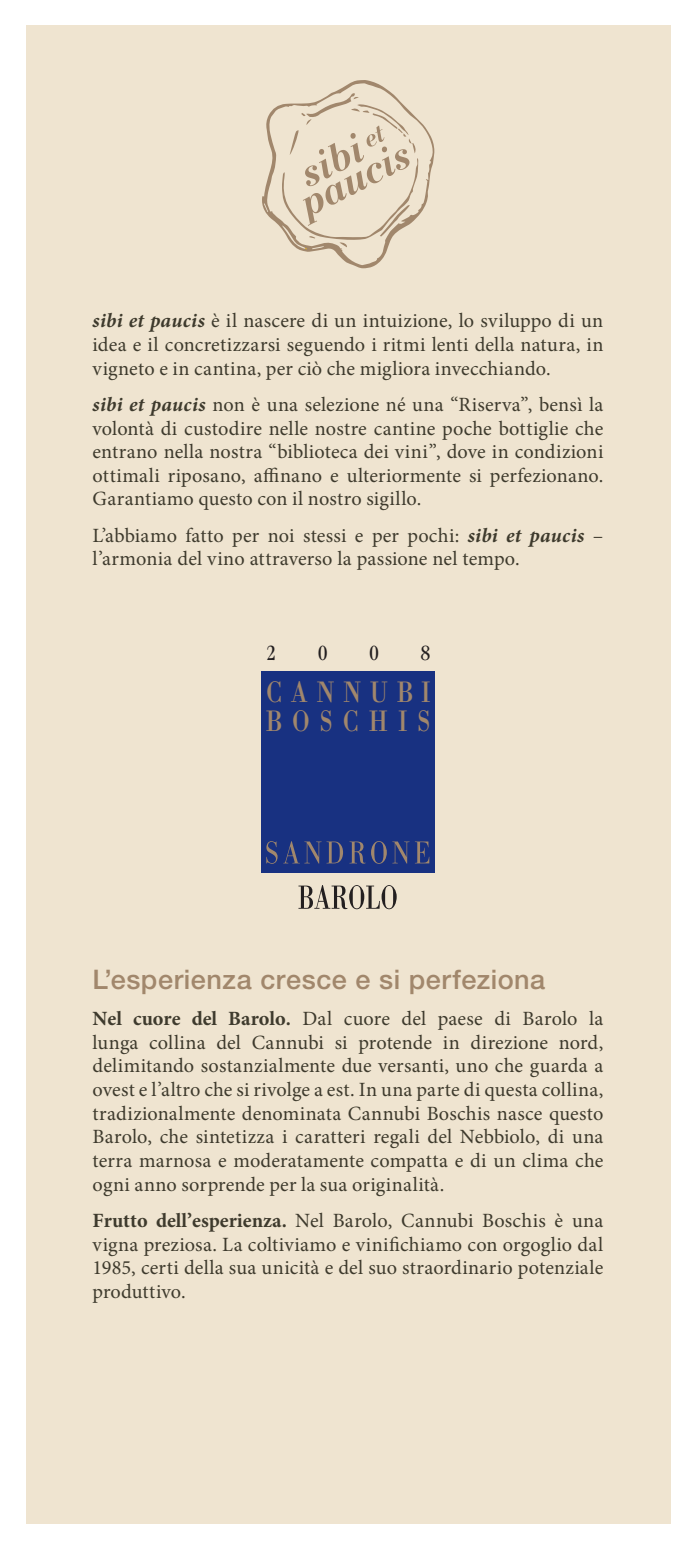
<style>
.page{position:relative;width:696px;height:1550px;background:#fff}
.page>*{position:absolute;margin:0;border:0;box-sizing:border-box;transform-origin:0 0}
.t1{font:30.6px/29.2px "Bodoni Std";letter-spacing:.38em;color:#a1876c;scale:.8 1}
.No_Spacing{font:500 27px "Helvetica Neue LT Std";letter-spacing:.02em;color:#a1876c}
.t2{font:condensed 22.5px "ITC Garamond Std";color:#231f20}
.No_Spacing-2{font:20.25px/23.6px "Minion Pro";letter-spacing:.01em;color:#3e3a2d;text-align:justify}
.s1{font-weight:700;font-style:italic}
.s2{font-weight:700}
</style>
<div class="page">
<div style="left:26px;top:26px;width:644px;height:1498px;background:#efe4d0"></div>
<svg style="left:262px;top:80px;width:172px;height:188px"></svg>
<svg style="left:298px;top:885px;width:98px;height:24px"></svg>
<div style="left:261px;top:671px;width:173px;height:202px;background:#183181"></div>
<svg style="left:266px;top:841px;width:11px;height:23px"></svg>
<svg style="left:284px;top:841px;width:59px;height:22px"></svg>
<svg style="left:349px;top:841px;width:16px;height:23px"></svg>
<svg style="left:371px;top:841px;width:15px;height:23px"></svg>
<svg style="left:392px;top:841px;width:37px;height:22px"></svg>
<p class="No_Spacing-2" style="left:92px;top:309px;width:512px"><span class="s1">sibi et paucis</span> è il nascere di un intuizione, lo sviluppo di un idea e il concretizzarsi seguendo i ritmi lenti della natura, in vigneto e in cantina, per ciò che migliora invecchiando.</p>
<p class="No_Spacing-2" style="left:92px;top:393px;width:512px"><span class="s1">sibi et paucis</span> non è una selezione né una “Riserva”, bensì la volontà di custodire nelle nostre cantine poche bottiglie che entrano nella nostra “biblioteca dei vini”, dove in condizioni ottimali riposano, affinano e ulteriormente si perfezionano.<br>Garantiamo questo con il nostro sigillo.</p>
<p class="No_Spacing-2" style="left:92px;top:524px;width:512px">L’abbiamo fatto per noi stessi e per pochi: <span class="s1">sibi et paucis</span> – l’armonia del vino attraverso la passione nel tempo.</p>
<p class="t2" style="left:266px;top:640px;width:11px">2</p>
<p class="t2" style="left:318px;top:640px;width:11px">0</p>
<p class="t2" style="left:369px;top:640px;width:11px">0</p>
<p class="t2" style="left:420px;top:640px;width:11px">8</p>
<p class="t1" style="left:266px;top:677px;width:207px">CANNUBI<br>BOSCHIS</p>
<p class="No_Spacing" style="left:92px;top:963px;width:454px">L’esperienza cresce e si perfeziona</p>
<p class="No_Spacing-2" style="left:92px;top:1007px;width:512px"><span class="s2">Nel cuore del Barolo.</span> Dal cuore del paese di Barolo la lunga collina del Cannubi si protende in direzione nord, delimitando sostanzialmente due versanti, uno che guarda a ovest e l’altro che si rivolge a est. In una parte di questa collina, tradizionalmente denominata Cannubi Boschis nasce questo Barolo, che sintetizza i caratteri regali del Nebbiolo, di una terra marnosa e moderatamente compatta e di un clima che ogni anno sorprende per la sua originalità.</p>
<p class="No_Spacing-2" style="left:92px;top:1209px;width:512px"><span class="s2">Frutto dell’esperienza.</span> Nel Barolo, Cannubi Boschis è una vigna preziosa. La coltiviamo e vinifichiamo con orgoglio dal 1985, certi della sua unicità e del suo straordinario potenziale produttivo.</p>
</div>
